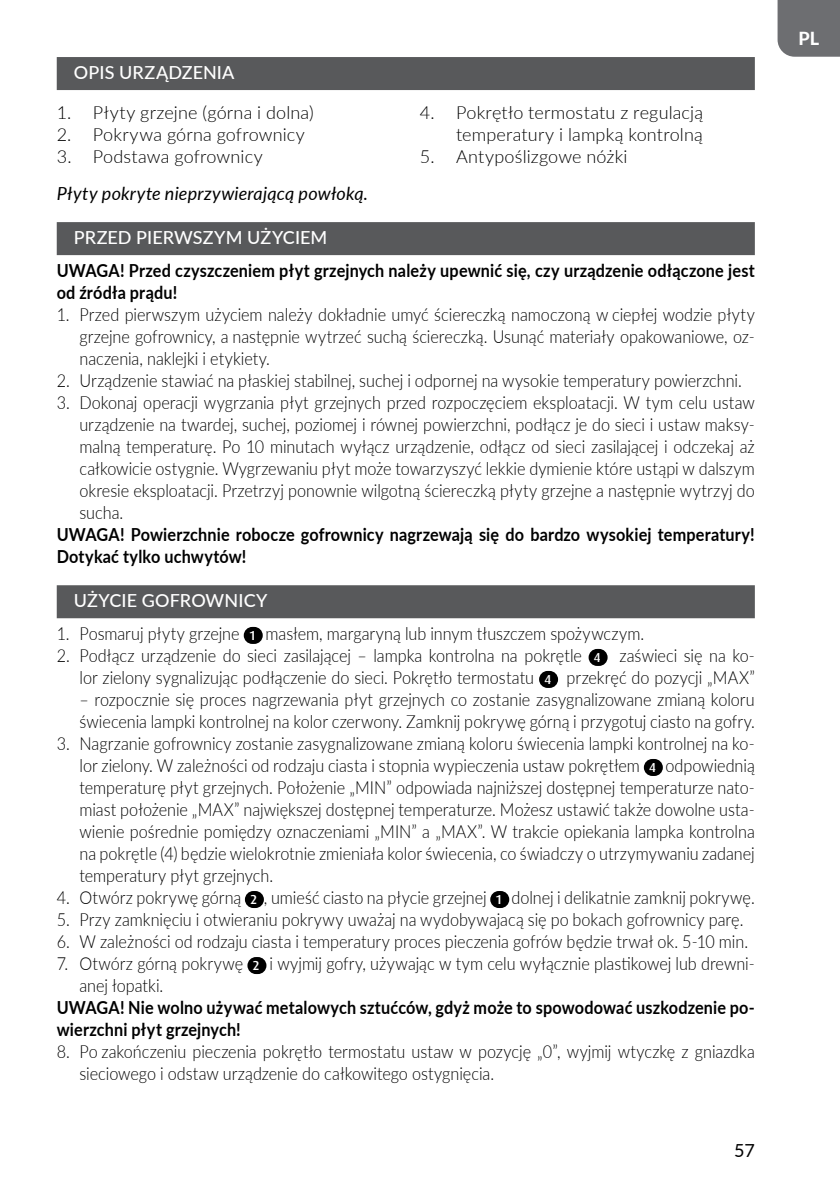
<style>
.page{position:relative;width:840px;height:1191px;background:#fff}
.page>*{position:absolute;margin:0;border:0;box-sizing:border-box;transform-origin:0 0}
.t1{font:300 18px/22px "Lato";color:#000;text-align:justify;scale:.9 1}
.t2{font:700 18px/22px "Lato";letter-spacing:.01em;color:#000;scale:.9 1}
.t3{font:300 18px/22px "Lato";color:#000;text-align:right}
.t4{font:500 18px "Lato";letter-spacing:.005em;color:#fff}
.t5{font:italic 18px "Lato";letter-spacing:.01em;color:#000}
.t6{font:18px "Lato";color:#000}
.t7{font:800 18px "Lato";color:#fff}
.s1{font-family:"Dax Pro";font-weight:500;font-size:13px;color:#fff}
</style>
<div class="page">
<div style="left:777px;top:0;width:62px;height:57px;background:#6d6e71"></div>
<div style="left:57px;top:57px;width:697px;height:33px;background:#58595b"></div>
<div style="left:57px;top:222px;width:697px;height:33px;background:#58595b"></div>
<div style="left:57px;top:585px;width:697px;height:33px;background:#58595b"></div>
<div style="left:243px;top:627px;width:19px;height:17px;background:#000;border-radius:9px"></div>
<div style="left:588px;top:649px;width:19px;height:17px;background:#000;border-radius:9px"></div>
<div style="left:538px;top:671px;width:19px;height:17px;background:#000;border-radius:9px"></div>
<div style="left:643px;top:759px;width:19px;height:17px;background:#000;border-radius:9px"></div>
<div style="left:245px;top:891px;width:19px;height:17px;background:#000;border-radius:9px"></div>
<div style="left:490px;top:891px;width:19px;height:17px;background:#000;border-radius:9px"></div>
<div style="left:247px;top:957px;width:19px;height:17px;background:#000;border-radius:9px"></div>
<p class="t4" style="left:74px;top:59px;width:162px">OPIS URZĄDZENIA</p>
<p class="t3" style="left:57px;top:101px;width:258px">1. Płyty grzejne (górna i dolna)</p>
<p class="t3" style="left:57px;top:123px;width:249px">2. Pokrywa górna gofrownicy</p>
<p class="t3" style="left:57px;top:145px;width:207px">3. Podstawa gofrownicy</p>
<p class="t3" style="left:420px;top:101px;width:284px">4. Pokrętło termostatu z regulacją temperatury i lampką kontrolną</p>
<p class="t3" style="left:420px;top:145px;width:209px">5. Antypoślizgowe nóżki</p>
<p class="t5" style="left:57px;top:180px;width:312px">Płyty pokryte nieprzywierającą powłoką.</p>
<p class="t4" style="left:74px;top:224px;width:255px">PRZED PIERWSZYM UŻYCIEM</p>
<p class="t2" style="left:57px;top:258px;width:776px">UWAGA! Przed czyszczeniem płyt grzejnych należy upewnić się, czy urządzenie odłączone jest od źródła prądu!</p>
<p class="t1" style="left:79px;top:303px;width:751px;text-indent:-23px">1. Przed pierwszym użyciem należy dokładnie umyć ściereczką namoczoną w ciepłej wodzie płyty grzejne gofrownicy, a następnie wytrzeć suchą ściereczką. Usunąć materiały opakowaniowe, oz&shy;naczenia, naklejki i etykiety.</p>
<p class="t1" style="left:57px;top:369px;width:762px">2. Urządzenie stawiać na płaskiej stabilnej, suchej i odpornej na wysokie temperatury powierzchni.</p>
<p class="t1" style="left:79px;top:391px;width:751px;text-indent:-23px">3. Dokonaj operacji wygrzania płyt grzejnych przed rozpoczęciem eksploatacji. W tym celu ustaw urządzenie na twardej, suchej, poziomej i równej powierzchni, podłącz je do sieci i ustaw maksy&shy;malną temperaturę. Po 10 minutach wyłącz urządzenie, odłącz od sieci zasilającej i odczekaj aż całkowicie ostygnie. Wygrzewaniu płyt może towarzyszyć lekkie dymienie które ustąpi w dalszym okresie eksploatacji. Przetrzyj ponownie wilgotną ściereczką płyty grzejne a następnie wytrzyj do sucha.</p>
<p class="t2" style="left:57px;top:522px;width:776px">UWAGA! Powierzchnie robocze gofrownicy nagrzewają się do bardzo wysokiej temperatury!<br>Dotykać tylko uchwytów!</p>
<p class="t4" style="left:74px;top:587px;width:195px">UŻYCIE GOFROWNICY</p>
<p class="t1" style="left:57px;top:622px;width:653px">1. Posmaruj płyty grzejne <span class="s1">1</span> masłem, margaryną lub innym tłuszczem spożywczym.</p>
<p class="t1" style="left:57px;top:644px;width:776px;text-align:right">2. Podłącz urządzenie do sieci zasilającej – lampka kontrolna na pokrętle <span class="s1">4</span> zaświeci się na ko&shy;lor zielony sygnalizując podłączenie do sieci. Pokrętło termostatu <span class="s1">4</span> przekręć do pozycji „MAX”</p>
<p class="t1" style="left:79px;top:688px;width:751px">– rozpocznie się proces nagrzewania płyt grzejnych co zostanie zasygnalizowane zmianą koloru świecenia lampki kontrolnej na kolor czerwony. Zamknij pokrywę górną i przygotuj ciasto na gofry.</p>
<p class="t1" style="left:79px;top:732px;width:751px;text-indent:-23px">3. Nagrzanie gofrownicy zostanie zasygnalizowane zmianą koloru świecenia lampki kontrolnej na ko&shy;lor zielony. W zależności od rodzaju ciasta i stopnia wypieczenia ustaw pokrętłem <span class="s1">4</span> odpowiednią temperaturę płyt grzejnych. Położenie „MIN” odpowiada najniższej dostępnej temperaturze nato&shy;miast położenie „MAX” największej dostępnej temperaturze. Możesz ustawić także dowolne usta&shy;wienie pośrednie pomiędzy oznaczeniami „MIN” a „MAX”. W trakcie opiekania lampka kontrolna na pokrętle (4) będzie wielokrotnie zmieniała kolor świecenia, co świadczy o utrzymywaniu zadanej temperatury płyt grzejnych.</p>
<p class="t1" style="left:57px;top:886px;width:776px">4. Otwórz pokrywę górną <span class="s1">2</span> , umieść ciasto na płycie grzejnej <span class="s1">1</span> dolnej i delikatnie zamknij pokrywę.</p>
<p class="t1" style="left:57px;top:908px;width:764px">5. Przy zamknięciu i otwieraniu pokrywy uważaj na wydobywajacą się po bokach gofrownicy parę.</p>
<p class="t1" style="left:57px;top:930px;width:769px">6. W zależności od rodzaju ciasta i temperatury proces pieczenia gofrów będzie trwał ok. 5-10 min.</p>
<p class="t1" style="left:79px;top:952px;width:751px;text-indent:-23px">7. Otwórz górną pokrywę <span class="s1">2</span> i wyjmij gofry, używając w tym celu wyłącznie plastikowej lub drewni&shy;anej łopatki.</p>
<p class="t2" style="left:57px;top:995px;width:776px">UWAGA! Nie wolno używać metalowych sztućców, gdyż może to spowodować uszkodzenie po&shy;wierzchni płyt grzejnych!</p>
<p class="t1" style="left:79px;top:1040px;width:751px;text-indent:-23px">8. Po zakończeniu pieczenia pokrętło termostatu ustaw w pozycję „0”, wyjmij wtyczkę z gniazdka sieciowego i odstaw urządzenie do całkowitego ostygnięcia.</p>
<p class="t6" style="left:733px;top:1137px;width:22px">57</p>
<p class="t7" style="left:798px;top:25px;width:22px">PL</p>
</div>
